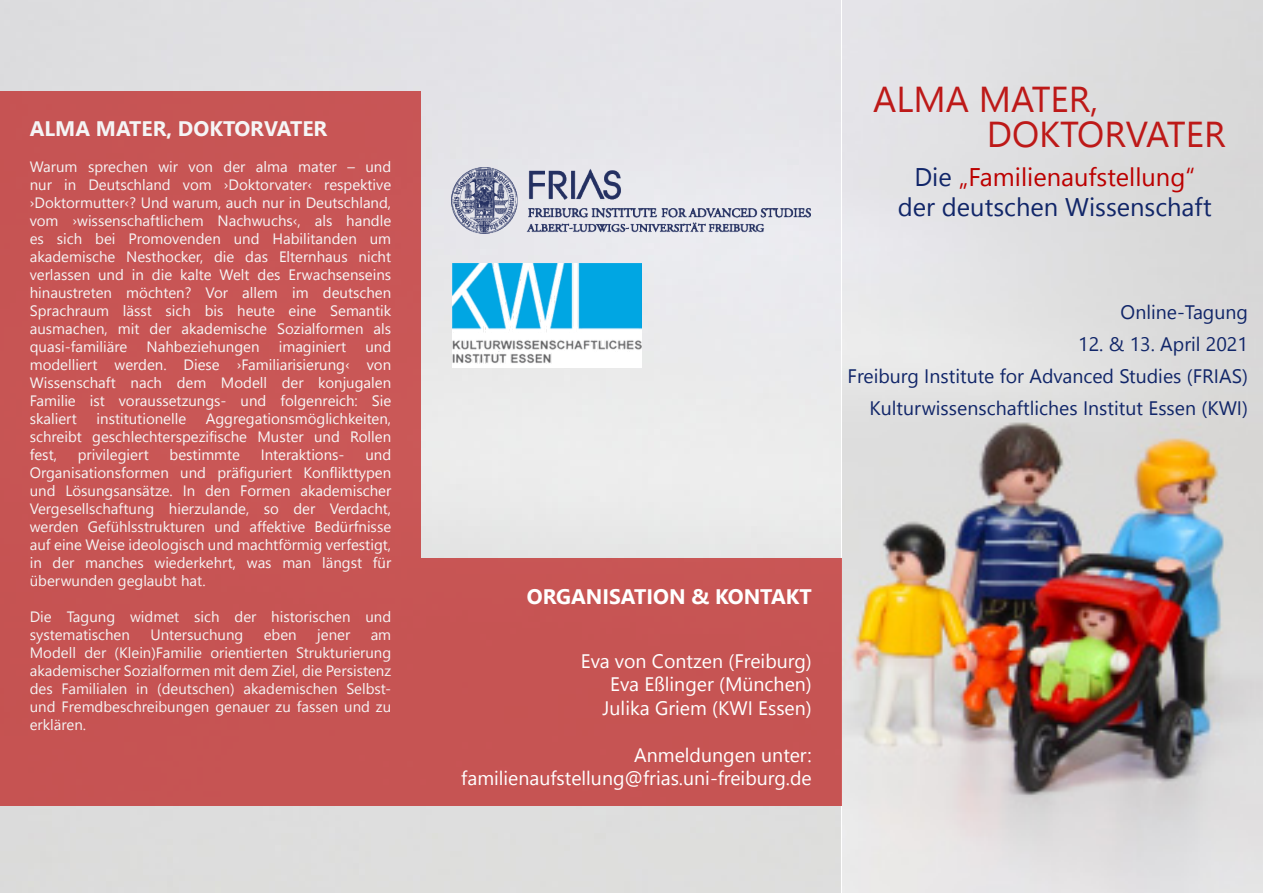
<style>
.page{position:relative;width:1263px;height:893px;background:#fff}
.page>*{position:absolute;margin:0;border:0;box-sizing:border-box;transform-origin:0 0}
.t1{font:36px "Nirmala UI";color:#bd1918}
.t2{font:25.5px/30.6px "Nirmala UI";color:#112669;text-align:center}
.t3{font:700 21px "Nirmala UI";color:#fff}
.t4{font:19.5px/23.4px "Nirmala UI";color:#fff;text-align:right}
.t5{font:19.5px "Nirmala UI";color:#112669}
.t6{font:15px/18px "Nirmala UI";color:#fff;text-align:justify}
.s1{color:#bc0000}
</style>
<div class="page">
<img style="left:0;top:0;width:840px;height:892px">
<img style="left:842px;top:0;width:420px;height:893px">
<div style="left:421px;top:558px;width:421px;height:248px;background:#c65453"></div>
<div style="left:0;top:91px;width:421px;height:714px;background:#c75554"></div>
<img style="left:451px;top:167px;width:359px;height:67px">
<img style="left:452px;top:264px;width:189px;height:104px">
<h3 class="t3" style="left:30px;top:110px;width:299px">ALMA MATER, DOKTORVATER</h3>
<p class="t6" style="left:30px;top:156px;width:363px">Warum sprechen wir von der alma mater – und nur in Deutschland vom ›Doktorvater‹ respektive ›Doktormutter‹? Und warum, auch nur in Deutschland, vom ›wissenschaftlichem Nachwuchs‹, als handle es sich bei Promovenden und Habilitanden um akademische Nesthocker, die das Elternhaus nicht verlassen und in die kalte Welt des Erwachsenseins hinaustreten möchten? Vor allem im deutschen Sprachraum lässt sich bis heute eine Semantik ausmachen, mit der akademische Sozialformen als quasi-familiäre</p>
<p class="t6" style="left:30px;top:336px;width:363px;text-indent:336px">und modelliert werden. Diese ›Familiarisierung‹ von Wissenschaft nach dem Modell der konjugalen Familie ist voraussetzungs- und folgenreich: Sie skaliert</p>
<p class="t6" style="left:147px;top:336px;width:114px">Nahbeziehungen</p>
<p class="t6" style="left:279px;top:336px;width:69px">imaginiert</p>
<p class="t6" style="left:30px;top:408px;width:363px;text-indent:176px">Aggregationsmöglichkeiten, schreibt geschlechterspezifische Muster und Rollen fest,</p>
<p class="t6" style="left:97px;top:408px;width:91px">institutionelle</p>
<p class="t6" style="left:30px;top:444px;width:363px;text-indent:336px">und Organisationsformen und präfiguriert Konflikttypen und Lösungsansätze. In den Formen akademischer Vergesellschaftung hierzulande, so der Verdacht, werden Gefühlsstrukturen und affektive Bedürfnisse auf eine Weise ideologisch und machtförmig verfestigt, in der manches wiederkehrt, was man längst für überwunden geglaubt hat.</p>
<p class="t6" style="left:30px;top:606px;width:363px">Die Tagung widmet sich der historischen und systematischen</p>
<p class="t6" style="left:78px;top:444px;width:72px">privilegiert</p>
<p class="t6" style="left:170px;top:444px;width:72px">bestimmte</p>
<p class="t6" style="left:261px;top:444px;width:85px">Interaktions-</p>
<p class="t6" style="left:150px;top:624px;width:94px">Untersuchung</p>
<p class="t6" style="left:264px;top:624px;width:35px">eben</p>
<p class="t6" style="left:317px;top:624px;width:35px">jener</p>
<p class="t6" style="left:30px;top:624px;width:363px;text-indent:341px">am Modell der (Klein)Familie orientierten Strukturierung akademischer Sozialformen mit dem Ziel, die Persistenz des Familialen in (deutschen) akademischen Selbst&shy;und Fremdbeschreibungen genauer zu fassen und zu erklären.</p>
<p class="t1" style="left:873px;top:70px;width:226px">ALMA MATER,</p>
<p class="t1" style="left:987px;top:105px;width:240px">DOKTORVATER</p>
<p class="t2" style="left:898px;top:160px;width:315px">Die <span class="s1">„Familienaufstellung“ </span>der deutschen Wissenschaft</p>
<p class="t5" style="left:1120px;top:296px;width:129px">Online-Tagung</p>
<p class="t5" style="left:1078px;top:328px;width:171px">12. &amp; 13. April 2021</p>
<p class="t5" style="left:847px;top:360px;width:402px">Freiburg Institute for Advanced Studies (FRIAS)</p>
<p class="t5" style="left:869px;top:392px;width:380px">Kulturwissenschaftliches Institut Essen (KWI)</p>
<p class="t3" style="left:527px;top:579px;width:286px">ORGANISATION &amp; KONTAKT</p>
<p class="t4" style="left:581px;top:648px;width:232px">Eva von Contzen (Freiburg)<br>Eva Eßlinger (München)<br>Julika Griem (KWI Essen)</p>
<p class="t4" style="left:461px;top:742px;width:352px">Anmeldungen unter: familienaufstellung@frias.uni-freiburg.de</p>
</div>
